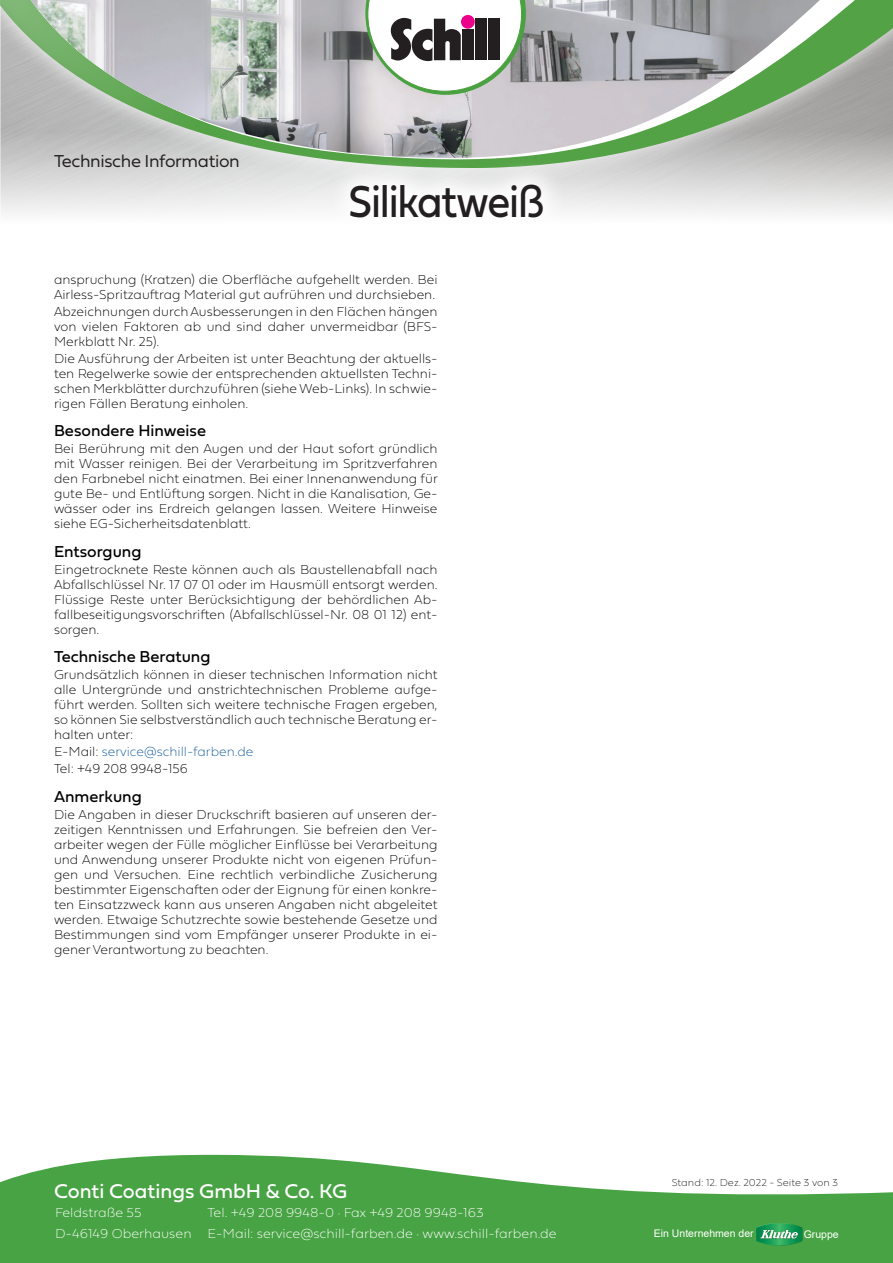
<style>
.page{position:relative;width:893px;height:1263px;background:#fff}
.page>*{position:absolute;margin:0;border:0;box-sizing:border-box;transform-origin:0 0}
.t1{font:46.5px "Fieldwork Geo Regular";letter-spacing:-.03em;color:#231f20;scale:.9 1}
.t2{font:20.7px "Fieldwork Geo Regular";color:#fff}
.t3{font:18px "Fieldwork Geo Light";letter-spacing:-.02em;color:#231f20}
.Unterpunkt{font:16.5px "Fieldwork Geo Regular";color:#000}
.Textblock{font:13.5px/15px "Fieldwork Geo Hair";color:#000;text-align:justify}
.t4{font:13.5px/20.5px "Fieldwork Geo Hair";color:#fff}
.Textblock-2{font:13.5px "Fieldwork Geo Hair";color:#175d9e}
.t5{font:10.5px "Fieldwork Geo Hair";color:#231f20}
.t6{font:10.5px "Arial";color:#fff}
.s1{color:#000}
</style>
<div class="page">
<svg style="left:0;top:1154px;width:893px;height:109px;fill:#47a343"></svg>
<svg style="left:756px;top:1223px;width:47px;height:23px"></svg>
<svg style="left:0;top:171px;width:893px;height:38px;background:#e2e3e2"></svg>
<svg style="left:0;top:0;width:893px;height:171px;background:#b5bcb3"></svg>
<svg style="left:32px;top:0;width:840px;height:165px;background:#b1bcae"></svg>
<svg style="left:22px;top:0;width:834px;height:160px;background:#9ab094"></svg>
<img style="left:22px;top:0;width:807px;height:159px">
<svg style="left:365px;top:0;width:161px;height:95px"></svg>
<svg style="left:324px;top:158px;width:245px;height:53px"></svg>
<h3 class="t3" style="left:54px;top:146px;width:187px">Technische Information</h3>
<h1 class="t1" style="left:348px;top:165px;width:219px">Silikatweiß</h1>
<p class="Textblock" style="left:54px;top:271px;width:385px">anspruchung (Kratzen) die Oberfläche aufgehellt werden. Bei<br>Airless-Spritzauftrag Material gut aufrühren und durchsieben.</p>
<p class="Textblock" style="left:54px;top:303px;width:385px">Abzeichnungen durch Ausbesserungen in den Flächen hängen von vielen Faktoren ab und sind daher unvermeidbar (BFS-Merkblatt Nr. 25).</p>
<p class="Textblock" style="left:54px;top:350px;width:385px">Die Ausführung der Arbeiten ist unter Beachtung der aktuells&shy;ten Regelwerke sowie der entsprechenden aktuellsten Techni&shy;schen Merkblätter durchzuführen (siehe Web-Links). In schwie&shy;rigen Fällen Beratung einholen.</p>
<p class="Unterpunkt" style="left:54px;top:418px;width:154px">Besondere Hinweise</p>
<p class="Textblock" style="left:54px;top:440px;width:385px">Bei Berührung mit den Augen und der Haut sofort gründlich mit Wasser reinigen. Bei der Verarbeitung im Spritzverfahren den Farbnebel nicht einatmen. Bei einer Innenanwendung für gute Be- und Entlüftung sorgen. Nicht in die Kanalisation, Ge&shy;wässer oder ins Erdreich gelangen lassen. Weitere Hinweise siehe EG-Sicherheitsdatenblatt.</p>
<p class="Unterpunkt" style="left:54px;top:538px;width:89px">Entsorgung</p>
<p class="Textblock" style="left:54px;top:561px;width:385px">Eingetrocknete Reste können auch als Baustellenabfall nach Abfallschlüssel Nr. 17 07 01 oder im Hausmüll entsorgt werden.<br>Flüssige Reste unter Berücksichtigung der behördlichen Ab&shy;fallbeseitigungsvorschriften (Abfallschlüssel-Nr. 08 01 12) ent&shy;sorgen.</p>
<p class="Unterpunkt" style="left:54px;top:643px;width:158px">Technische Beratung</p>
<p class="Textblock" style="left:54px;top:666px;width:385px">Grundsätzlich können in dieser technischen Information nicht alle Untergründe und anstrichtechnischen Probleme aufge&shy;führt werden. Sollten sich weitere technische Fragen ergeben, so können Sie selbstverständlich auch technische Beratung er&shy;halten unter:</p>
<p class="Textblock-2" style="left:54px;top:741px;width:201px"><span class="s1">E-Mail:</span> service@schill-farben.de</p>
<p class="Textblock" style="left:54px;top:761px;width:135px">Tel: +49 208 9948-156</p>
<p class="Unterpunkt" style="left:54px;top:783px;width:89px">Anmerkung</p>
<p class="Textblock" style="left:54px;top:806px;width:385px">Die Angaben in dieser Druckschrift basieren auf unseren der&shy;zeitigen Kenntnissen und Erfahrungen. Sie befreien den Ver&shy;arbeiter wegen der Fülle möglicher Einflüsse bei Verarbeitung und Anwendung unserer Produkte nicht von eigenen Prüfun&shy;gen und Versuchen. Eine rechtlich verbindliche Zusicherung bestimmter Eigenschaften oder der Eignung für einen konkre&shy;ten Einsatzzweck kann aus unseren Angaben nicht abgeleitet werden. Etwaige Schutzrechte sowie bestehende Gesetze und Bestimmungen sind vom Empfänger unserer Produkte in ei&shy;gener Verantwortung zu beachten.</p>
<h2 class="t2" style="left:54px;top:1175px;width:295px">Conti Coatings GmbH &amp; Co. KG</h2>
<p class="t4" style="left:55px;top:1202px;width:138px">Feldstraße 55<br>D-46149 Oberhausen</p>
<p class="t4" style="left:207px;top:1202px;width:351px">Tel. +49 208 9948-0 · Fax +49 208 9948-163<br>E-Mail: service@schill-farben.de · www.schill-farben.de</p>
<p class="t5" style="left:672px;top:1174px;width:168px">Stand: 12. Dez. 2022 - Seite 3 von 3</p>
<p class="t6" style="left:654px;top:1226px;width:101px">Ein Unternehmen der</p>
<p class="t6" style="left:804px;top:1227px;width:37px">Gruppe</p>
</div>
